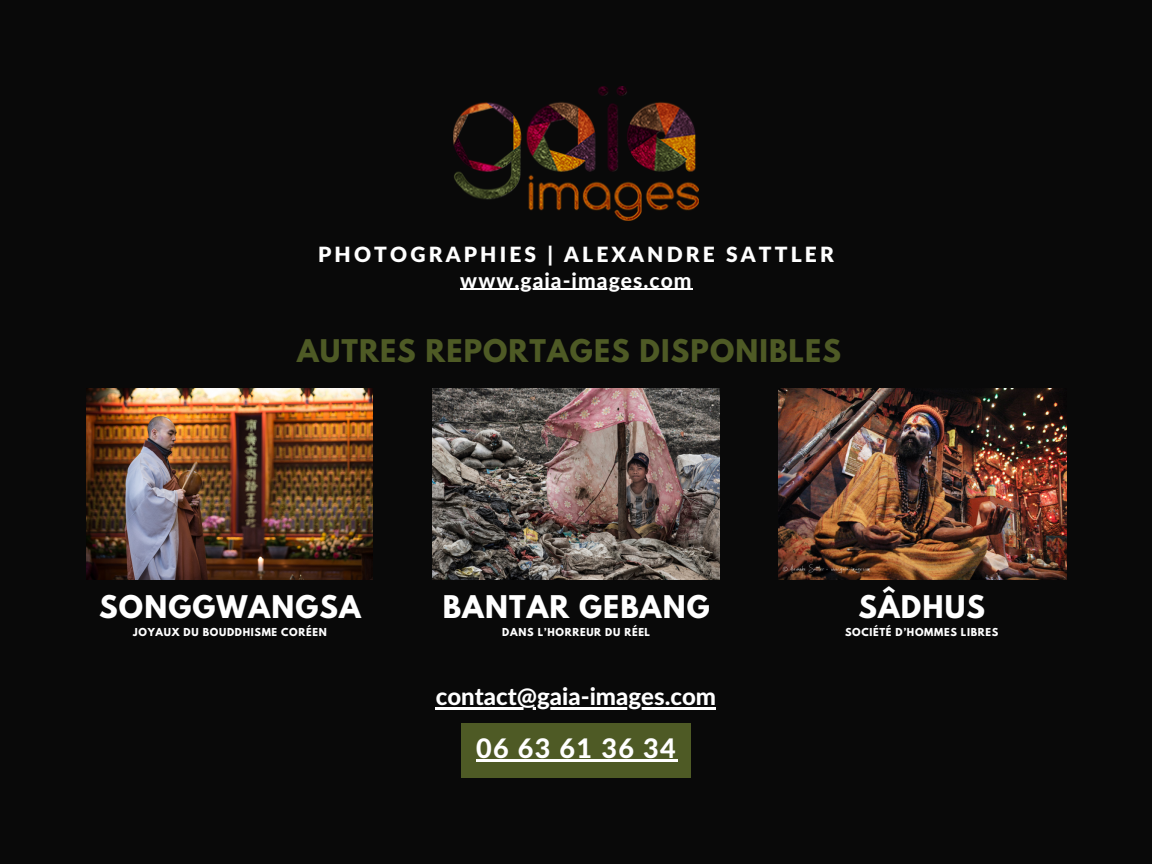
<style>
.page{position:relative;width:1152px;height:864px;background:#090909}
.page>*{position:absolute;margin:0;border:0;box-sizing:border-box;transform-origin:0 0}
.t1{font:700 27.75px "League Spartan";letter-spacing:.04em;color:#fff}
.t2{font:700 27.75px "League Spartan";letter-spacing:.04em;color:#4e5a25}
.t3{font:800 27px "Lato Latin";letter-spacing:.05em;color:#fff}
.t4{font:800 24px "Lato Latin";color:#fff}
.t5{font:900 21px "Lato Latin";letter-spacing:.15em;color:#fff}
.t6{font:800 21px "Lato Latin";letter-spacing:.05em;color:#fff}
.t7{font:700 9.75px "League Spartan";letter-spacing:.07em;color:#fff}
</style>
<div class="page">
<img style="left:433px;top:388px;width:286px;height:191px">
<img style="left:778px;top:388px;width:288px;height:191px">
<img style="left:454px;top:86px;width:245px;height:134px">
<hr style="left:460px;top:289px;width:233px;height:1px;background:#fff">
<hr style="left:436px;top:707px;width:280px;height:2px;background:#fff">
<div style="left:461px;top:723px;width:230px;height:55px;background:#4e5a25"></div>
<hr style="left:476px;top:760px;width:201px;height:2px;background:#fff">
<img style="left:86px;top:389px;width:286px;height:191px">
<p class="t5" style="left:318px;top:245px;width:517px">PHOTOGRAPHIES | ALEXANDRE SATTLER</p>
<p class="t6" style="left:460px;top:271px;width:233px">www.gaia-images.com</p>
<p class="t2" style="left:297px;top:337px;width:546px">AUTRES REPORTAGES DISPONIBLES</p>
<p class="t1" style="left:99px;top:593px;width:263px">SONGGWANGSA</p>
<p class="t7" style="left:133px;top:628px;width:195px">JOYAUX DU BOUDDHISME CORÉEN</p>
<p class="t1" style="left:443px;top:593px;width:268px">BANTAR GEBANG</p>
<p class="t7" style="left:502px;top:628px;width:149px">DANS L’HORREUR DU RÉEL</p>
<p class="t4" style="left:436px;top:686px;width:282px">contact@gaia-images.com</p>
<p class="t3" style="left:476px;top:736px;width:201px">06 63 61 36 34</p>
<p class="t1" style="left:858px;top:593px;width:128px">SÂDHUS</p>
<p class="t7" style="left:845px;top:628px;width:155px">SOCIÉTÉ D’HOMMES LIBRES</p>
</div>
